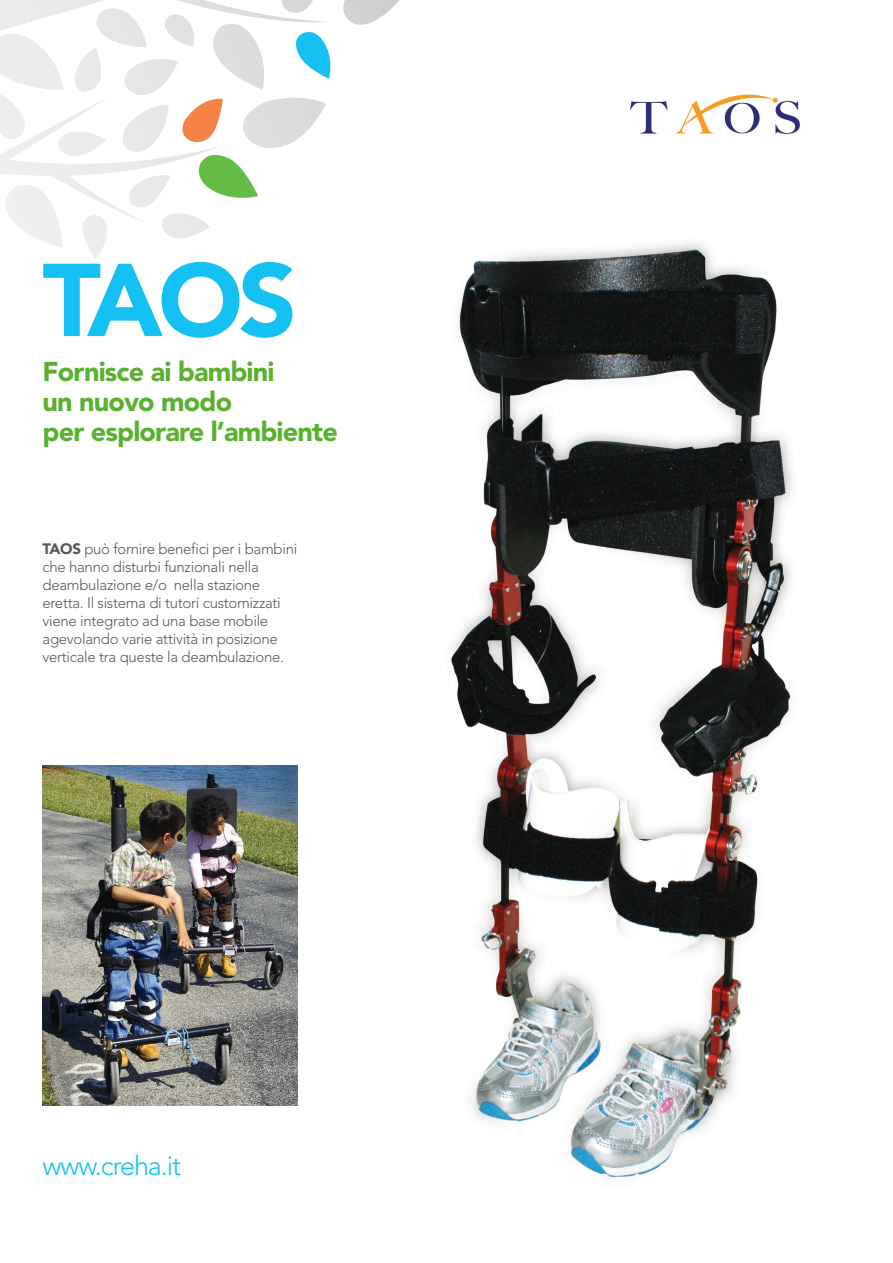
<style>
.page{position:relative;width:893px;height:1263px;background:#fff}
.page>*{position:absolute;margin:0;border:0;box-sizing:border-box;transform-origin:0 0}
.t1{font:900 102px "Avenir";color:#15c0f2}
.t2{font:900 27px "Avenir";letter-spacing:-.03em;color:#5ab12f}
.t3{font:300 27px "Avenir";letter-spacing:-.04em;color:#15c0f2}
.t4{font:300 15px/18px "Avenir";letter-spacing:-.02em;color:#57585a}
.s1{font-weight:900}
</style>
<div class="page">
<img style="left:451px;top:243px;width:341px;height:935px">
<img style="left:630px;top:94px;width:170px;height:40px">
<img style="left:43px;top:765px;width:255px;height:341px">
<svg style="left:343px;top:0;width:56px;height:25px"></svg>
<svg style="left:0;top:0;width:331px;height:259px"></svg>
<p class="t1" style="left:43px;top:239px;width:256px">TAOS</p>
<p class="t2" style="left:43px;top:355px;width:233px">Fornisce ai bambini</p>
<p class="t2" style="left:43px;top:385px;width:191px">un nuovo modo</p>
<p class="t2" style="left:43px;top:415px;width:297px">per esplorare l’ambiente</p>
<p class="t4" style="left:43px;top:540px;width:256px"><span class="s1">TAOS</span> può fornire benefici per i bambini che hanno disturbi funzionali nella deambulazione e/o nella stazione eretta. Il sistema di tutori customizzati viene integrato ad una base mobile agevolando varie attività in posizione verticale tra queste la deambulazione.</p>
<p class="t3" style="left:43px;top:1149px;width:140px">www.creha.it</p>
</div>
